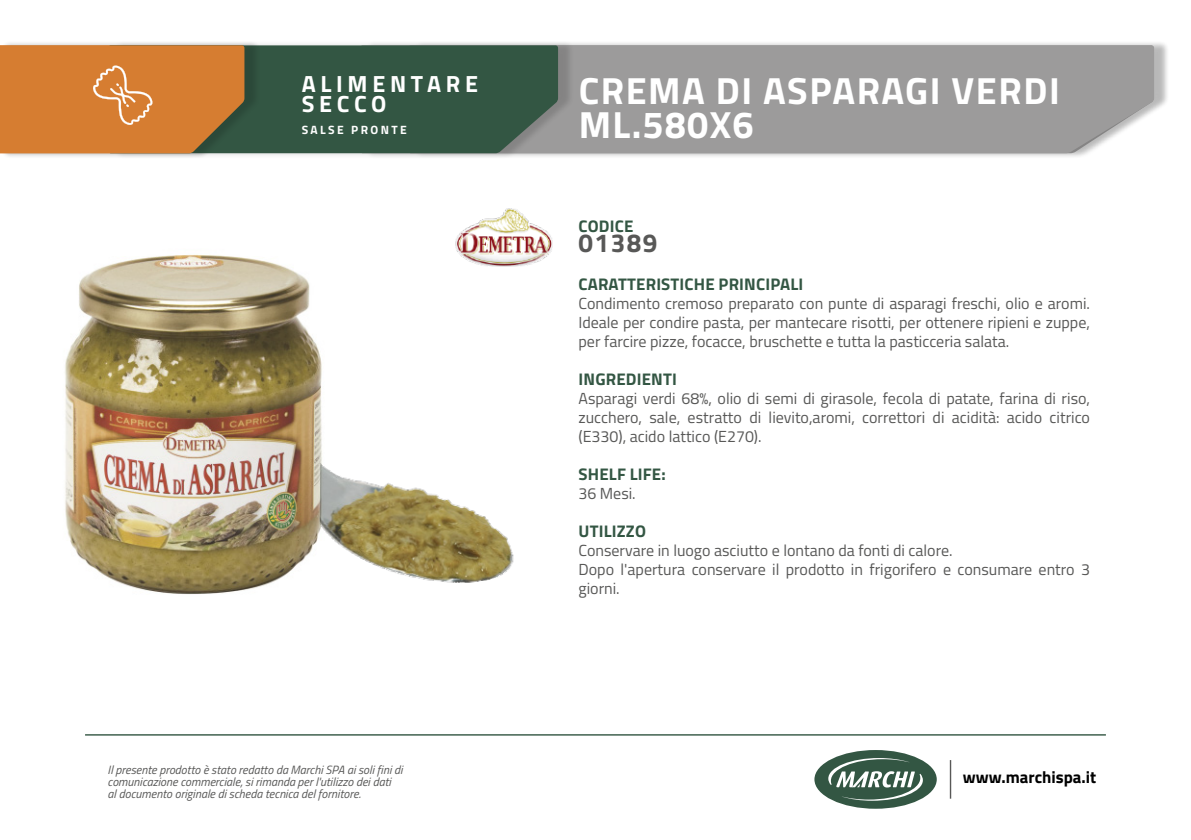
<style>
.page{position:relative;width:1191px;height:840px;background:#fff}
.page>*{position:absolute;margin:0;border:0;box-sizing:border-box;transform-origin:0 0}
.t1{font:700 37.8px/34.2px "Titillium Web";letter-spacing:.04em;color:#fff}
.t2{font:700 26px "Titillium Web";letter-spacing:.06em;color:#585857}
.t3{font:700 23.4px "Titillium Web";letter-spacing:.2em;color:#fff}
.t4{font:700 16.8px "Titillium Web";letter-spacing:.01em;color:#335643}
.t5{font:700 16.8px "Titillium Web";color:#000}
.t6{font:16px/19px "Titillium Web";color:#585857;text-align:justify}
.t7{font:italic 12px/12px "Titillium Web";color:#585857}
.t8{font:700 12px "Titillium Web";letter-spacing:.2em;color:#fff}
</style>
<div class="page">
<div style="left:365px;top:40px;width:804px;height:119px;background:#000;opacity:.15"></div>
<div style="left:574px;top:45px;width:580px;height:108px;background:#9c9b9b"></div>
<div style="left:113px;top:40px;width:461px;height:119px;background:#000;opacity:.15"></div>
<div style="left:260px;top:45px;width:298px;height:108px;background:#335643"></div>
<div style="left:0;top:40px;width:260px;height:119px;background:#000;opacity:.15"></div>
<svg style="left:0;top:45px;width:244px;height:108px;background:#ce7d36"></svg>
<img style="left:456px;top:208px;width:96px;height:58px">
<img style="left:65px;top:254px;width:257px;height:340px">
<img style="left:318px;top:375px;width:196px;height:219px">
<hr style="left:949px;top:759px;width:2px;height:39px;background:#585857">
<div style="left:814px;top:749px;width:122px;height:59px;background:#335643;border-radius:50%"></div>
<svg style="left:828px;top:757px;width:95px;height:43px"></svg>
<hr style="left:85px;top:733px;width:1021px;height:2px;background:#335643">
<p class="t3" style="left:302px;top:66px;width:178px">ALIMENTARE</p>
<p class="t3" style="left:302px;top:86px;width:86px">SECCO</p>
<p class="t8" style="left:302px;top:121px;width:107px">SALSE PRONTE</p>
<p class="t7" style="left:108px;top:762px;width:296px">Il presente prodotto è stato redatto da Marchi SPA ai soli fini di comunicazione commerciale, si rimanda per l'utilizzo dei dati<br>al documento originale di scheda tecnica del fornitore.</p>
<p class="t1" style="left:578px;top:71px;width:482px">CREMA DI ASPARAGI VERDI<br>ML.580X6</p>
<p class="t1" style="left:582px;top:71px;width:473px">LE CAMEMBERT LONG LIFE<br>G.125 X24</p>
<p class="t4" style="left:578px;top:213px;width:56px">CODICE</p>
<p class="t2" style="left:578px;top:222px;width:81px">01389</p>
<p class="t4" style="left:578px;top:271px;width:226px">CARATTERISTICHE PRINCIPALI</p>
<p class="t6" style="left:578px;top:292px;width:513px">Condimento cremoso preparato con punte di asparagi freschi, olio e aromi.<br>Ideale per condire pasta, per mantecare risotti, per ottenere ripieni e zuppe, per farcire pizze, focacce, bruschette e tutta la pasticceria salata.</p>
<p class="t4" style="left:578px;top:366px;width:100px">INGREDIENTI</p>
<p class="t6" style="left:578px;top:387px;width:513px">Asparagi verdi 68%, olio di semi di girasole, fecola di patate, farina di riso, zucchero, sale, estratto di lievito,aromi, correttori di acidità: acido citrico (E330), acido lattico (E270).</p>
<p class="t4" style="left:578px;top:461px;width:89px">SHELF LIFE:</p>
<p class="t6" style="left:578px;top:482px;width:59px">36 Mesi.</p>
<p class="t4" style="left:578px;top:518px;width:69px">UTILIZZO</p>
<p class="t6" style="left:578px;top:539px;width:376px">Conservare in luogo asciutto e lontano da fonti di calore.</p>
<p class="t6" style="left:578px;top:558px;width:513px">Dopo l'apertura conservare il prodotto in frigorifero e consumare entro 3 giorni.</p>
<p class="t5" style="left:963px;top:764px;width:135px">www.marchispa.it</p>
</div>
